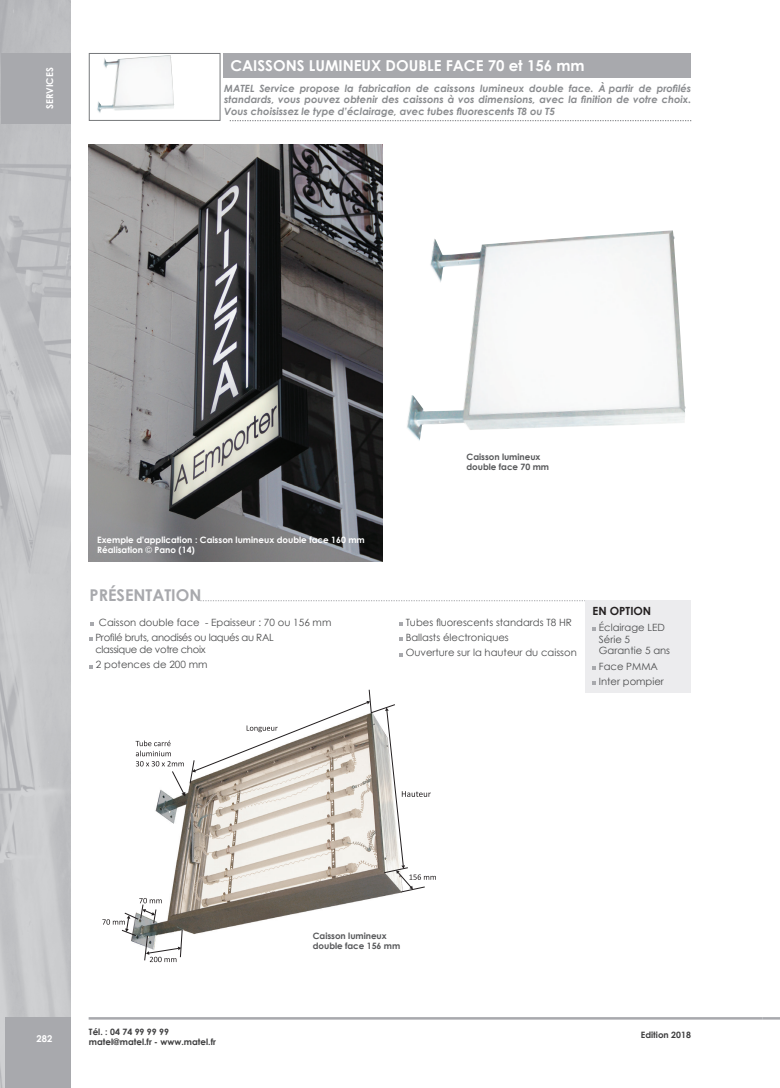
<style>
.page{position:relative;width:780px;height:1088px;background:#fff}
.page>*{position:absolute;margin:0;border:0;box-sizing:border-box;transform-origin:0 0}
.t1{font:700 16.25px "Century Gothic";color:#a8a9ad}
.t2{font:700 15px "Century Gothic";color:#fff}
.t3{font:700 11.25px "Century Gothic";color:#231f20}
.t4{font:italic 700 10px/11.9px "Century Gothic";color:#898b8e;text-align:justify}
.t5{font:10px/15.4px "Century Gothic";color:#4b4c4d}
.t6{font:10px/15.4px "Century Gothic";letter-spacing:-.03em;color:#4b4c4d}
.t7{font:700 9.38px "Century Gothic";color:#fff}
.t8{font:700 8.75px/10px "Century Gothic";color:#fff}
.t9{font:700 8.75px/10px "Century Gothic";letter-spacing:-.005em;color:#57585a}
.t10{font:700 8.75px/10.5px "Century Gothic";color:#3e3e3f}
.s1{font-weight:400}
</style>
<div class="page">
<img style="left:0;top:0;width:71px;height:1088px">
<div style="left:5px;top:1017px;width:66px;height:71px;background:#a8a9ad"></div>
<div style="left:2px;top:53px;width:69px;height:70px;background:#a8a9ad"></div>
<hr style="left:89px;top:1017px;width:673px;height:2px;background:#a8a9ad">
<svg style="left:762px;top:1017px;width:18px;height:2px"></svg>
<svg style="left:200px;top:600px;width:385px;height:1px"></svg>
<svg style="left:230px;top:120px;width:461px;height:1px"></svg>
<div style="left:223px;top:53px;width:468px;height:25px;background:#a8a9ad"></div>
<svg style="left:90px;top:637px;width:3px;height:4px"></svg>
<svg style="left:399px;top:622px;width:4px;height:3px"></svg>
<svg style="left:399px;top:637px;width:4px;height:4px"></svg>
<svg style="left:399px;top:653px;width:4px;height:3px"></svg>
<div style="left:89px;top:53px;width:131px;height:68px;border:1px solid #76787b"></div>
<div style="left:585px;top:600px;width:106px;height:92px;background:#ececee"></div>
<svg style="left:592px;top:627px;width:4px;height:4px"></svg>
<svg style="left:592px;top:666px;width:4px;height:4px"></svg>
<svg style="left:592px;top:682px;width:4px;height:3px"></svg>
<img style="left:97px;top:55px;width:77px;height:58px">
<img style="left:150px;top:781px;width:253px;height:182px">
<svg style="left:190px;top:689px;width:227px;height:203px"></svg>
<svg style="left:192px;top:769px;width:4px;height:3px"></svg>
<svg style="left:366px;top:701px;width:4px;height:3px"></svg>
<svg style="left:385px;top:707px;width:51px;height:182px"></svg>
<svg style="left:102px;top:898px;width:80px;height:64px"></svg>
<svg style="left:246px;top:725px;width:32px;height:7px"></svg>
<svg style="left:135px;top:740px;width:50px;height:56px"></svg>
<img style="left:89px;top:145px;width:293px;height:417px">
<img style="left:407px;top:230px;width:278px;height:211px">
<p class="t7" style="left:43px;top:109px;width:43px;rotate:-90deg">SERVICES</p>
<h2 class="t2" style="left:230px;top:54px;width:355px">CAISSONS LUMINEUX DOUBLE FACE 70 et 156 mm</h2>
<p class="t4" style="left:224px;top:82px;width:468px">MATEL Service propose la fabrication de caissons lumineux double face. À partir de profilés standards, vous pouvez obtenir des caissons à vos dimensions, avec la finition de votre choix.<br>Vous choisissez le type d’éclairage, avec tubes fluorescents T8 ou T5</p>
<p class="t8" style="left:97px;top:534px;width:269px">Exemple d'application : Caisson lumineux double face 160 mm<br>Réalisation <span class="s1">©</span> Pano (14)</p>
<h1 class="t1" style="left:90px;top:583px;width:113px">PRÉSENTATION</h1>
<p class="t5" style="left:95px;top:614px;width:237px;text-indent:4px">Caisson double face - Epaisseur : 70 ou 156 mm<br>Profilé bruts, anodisés ou laqués au RAL</p>
<p class="t6" style="left:95px;top:641px;width:114px">classique de votre choix<br>2 potences de 200 mm</p>
<p class="t9" style="left:466px;top:451px;width:84px">Caisson lumineux double face 70 mm</p>
<p class="t5" style="left:405px;top:614px;width:173px">Tubes fluorescents standards T8 HR<br>Ballasts électroniques<br>Ouverture sur la hauteur du caisson</p>
<p class="t3" style="left:592px;top:603px;width:60px">EN OPTION</p>
<p class="t5" style="left:598px;top:621px;width:73px;line-height:11.9px">Éclairage LED<br>Série 5<br>Garantie 5 ans</p>
<p class="t5" style="left:598px;top:658px;width:67px">Face PMMA<br>Inter pompier</p>
<p class="t7" style="left:37px;top:1031px;width:17px">282</p>
<p class="t9" style="left:313px;top:930px;width:89px">Caisson lumineux double face 156 mm</p>
<p class="t10" style="left:89px;top:1026px;width:128px">Tél. : 04 74 99 99 99 matel@matel.fr - www.matel.fr</p>
<p class="t10" style="left:640px;top:1029px;width:52px">Edition 2018</p>
</div>
